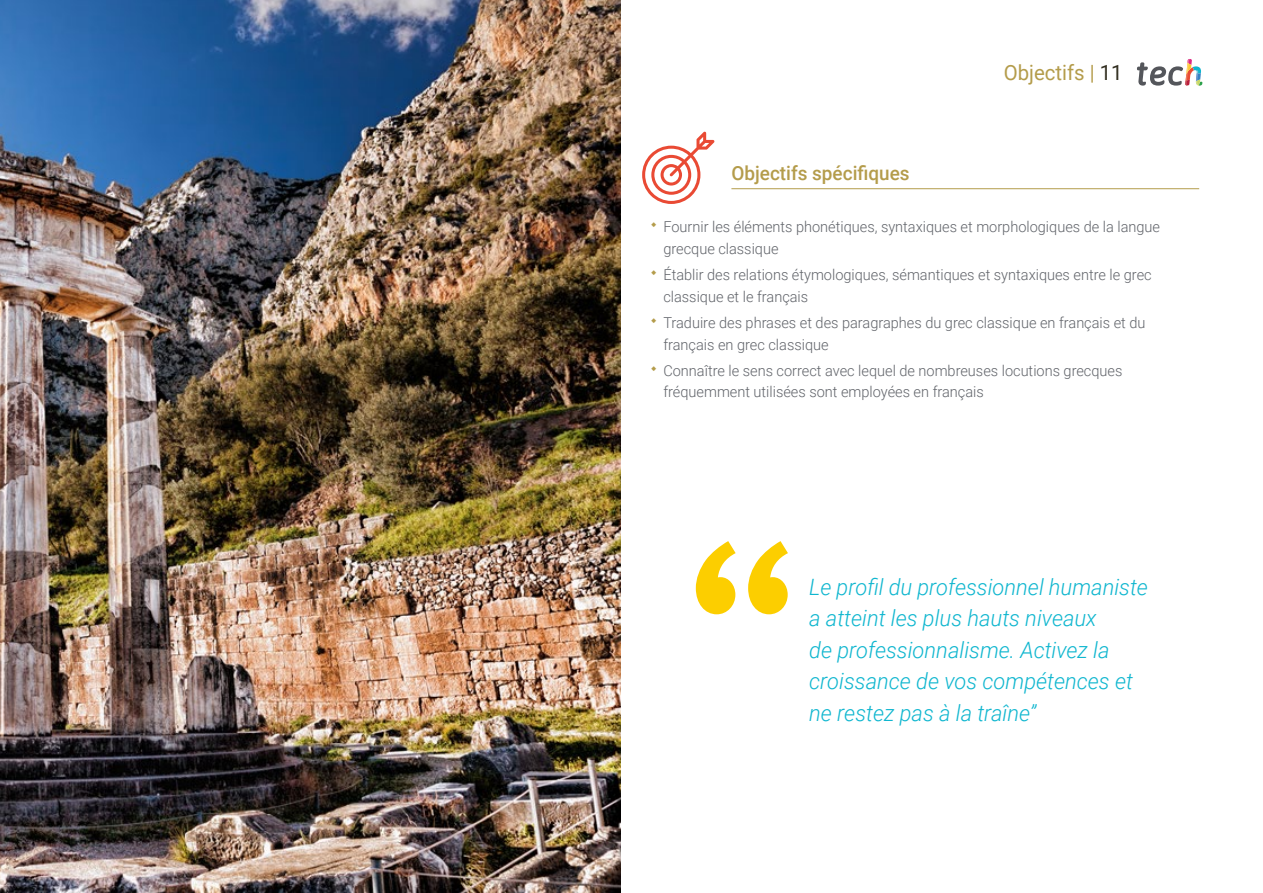
<style>
.page{position:relative;width:1263px;height:893px;background:#fff}
.page>*{position:absolute;margin:0;border:0;box-sizing:border-box;transform-origin:0 0}
.t1{font:italic 300 22.5px/31.5px "Roboto";color:#0fb6cf}
.t2{font:21px "Roboto";color:#b49c4b}
.t3{font:500 19.5px "Roboto";color:#b49c4b}
.t4{font:300 15px/21.8px "Roboto";color:#61646a}
.s1{color:#312e20}
</style>
<div class="page">
<hr style="left:731px;top:188px;width:468px;height:1px;background:#b49c4b">
<svg style="left:642px;top:132px;width:72px;height:72px"></svg>
<img style="left:0;top:0;width:621px;height:893px">
<svg style="left:696px;top:541px;width:92px;height:73px"></svg>
<svg style="left:1137px;top:59px;width:65px;height:27px"></svg>
<h3 class="t3" style="left:731px;top:160px;width:180px">Objectifs spécifiques</h3>
<h2 class="t2" style="left:1004px;top:57px;width:120px">Objectifs | <span class="s1">11</span></h2>
<p class="t4" style="left:663px;top:216px;width:498px">Fournir les éléments phonétiques, syntaxiques et morphologiques de la langue grecque classique</p>
<p class="t4" style="left:663px;top:263px;width:490px">Établir des relations étymologiques, sémantiques et syntaxiques entre le grec classique et le français</p>
<p class="t4" style="left:663px;top:311px;width:484px">Traduire des phrases et des paragraphes du grec classique en français et du français en grec classique</p>
<p class="t4" style="left:663px;top:359px;width:461px">Connaître le sens correct avec lequel de nombreuses locutions grecques fréquemment utilisées sont employées en français</p>
<h1 class="t1" style="left:809px;top:570px;width:340px">Le profil du professionnel humaniste a atteint les plus hauts niveaux<br>de professionnalisme. Activez la croissance de vos compétences et ne restez pas à la traîne”</h1>
</div>
